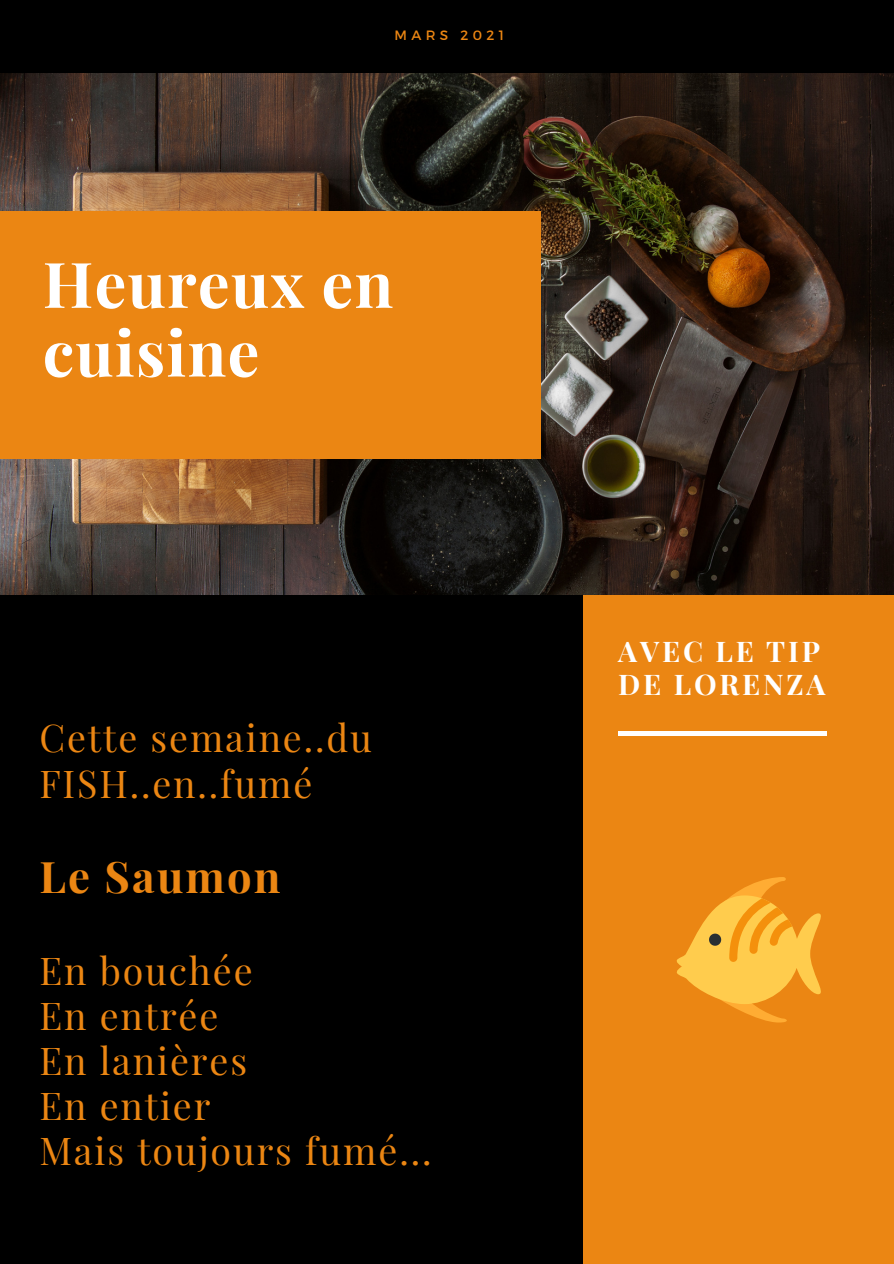
<style>
.page{position:relative;width:894px;height:1264px;background:#fff}
.page>*{position:absolute;margin:0;border:0;box-sizing:border-box;transform-origin:0 0}
.t1{font:700 63px/68.7px "Playfair Display";letter-spacing:.02em;color:#fff}
.t2{font:700 43.5px "Playfair Display";letter-spacing:.05em;color:#eb8613}
.t3{font:37.5px/45px "Playfair Display";letter-spacing:.05em;color:#eb8613}
.t4{font:700 28.5px/33.8px "Playfair Display";letter-spacing:.1em;color:#fff}
.t5{font:13.5px "Montserrat";letter-spacing:.32em;color:#eb8613}
</style>
<div class="page">
<div style="left:0;top:0;width:893px;height:1263px;background:#000"></div>
<div style="left:582px;top:447px;width:311px;height:816px;background:#eb8613"></div>
<img style="left:0;top:73px;width:893px;height:521px">
<div style="left:0;top:211px;width:540px;height:247px;background:#eb8613"></div>
<hr style="left:618px;top:731px;width:208px;height:4px;background:#fff">
<svg style="left:676px;top:877px;width:145px;height:145px"></svg>
<p class="t5" style="left:394px;top:26px;width:111px">MARS 2021</p>
<p class="t1" style="left:43px;top:247px;width:352px">Heureux en cuisine</p>
<p class="t3" style="left:39px;top:714px;width:334px">Cette semaine..du<br>FISH..en..fumé</p>
<p class="t2" style="left:39px;top:846px;width:243px">Le Saumon</p>
<p class="t3" style="left:39px;top:946px;width:215px">En bouchée</p>
<p class="t3" style="left:39px;top:991px;width:180px">En entrée</p>
<p class="t3" style="left:39px;top:1036px;width:209px">En lanières</p>
<p class="t3" style="left:39px;top:1081px;width:172px">En entier</p>
<p class="t3" style="left:39px;top:1126px;width:393px">Mais toujours fumé...</p>
<p class="t4" style="left:618px;top:633px;width:209px">AVEC LE TIP<br>DE LORENZA</p>
</div>
